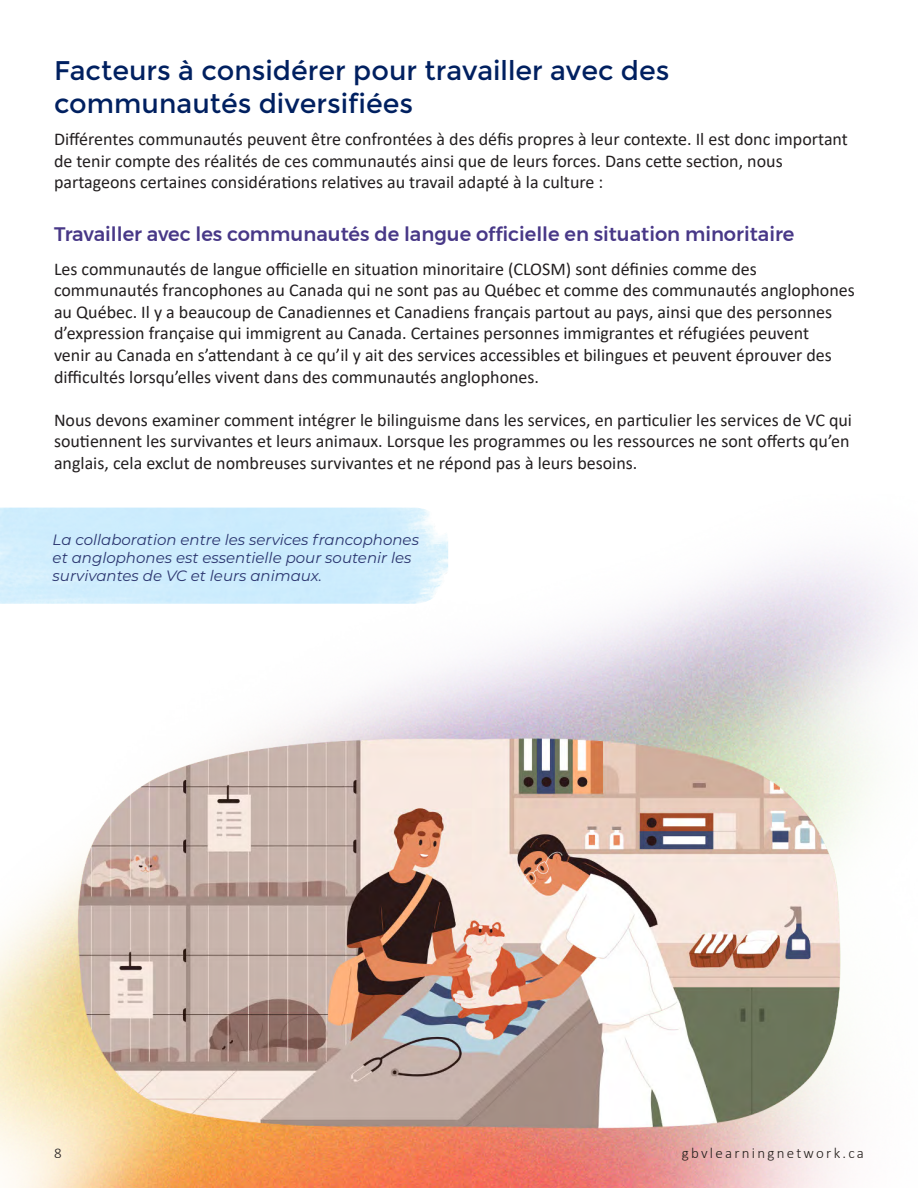
<style>
.page{position:relative;width:918px;height:1188px;background:#fff}
.page>*{position:absolute;margin:0;border:0;box-sizing:border-box;transform-origin:0 0}
.t1{font:27px/32.4px "Montserrat";color:#002060}
.t2{font:500 19.5px "Montserrat";color:#483887}
.t3{font:18px/21.6px "Calibri";color:#231f20}
.t4{font:italic 15px/18px "Montserrat";color:#2b3670}
.t5{font:300 15px "Calibri";letter-spacing:.15em;color:#241e1b}
.t6{font:300 15px "Calibri";color:#231f20}
</style>
<div class="page">
<img style="left:0;top:507px;width:899px;height:681px">
<img style="left:0;top:508px;width:448px;height:96px">
<h1 class="t1" style="left:54px;top:55px;width:617px">Facteurs à considérer pour travailler avec des communautés diversifiées</h1>
<p class="t3" style="left:54px;top:128px;width:795px">Différentes communautés peuvent être confrontées à des défis propres à leur contexte. Il est donc important de tenir compte des réalités de ces communautés ainsi que de leurs forces. Dans cette section, nous partageons certaines considérations relatives au travail adapté à la culture :</p>
<p class="t2" style="left:54px;top:219px;width:742px">Travailler avec les communautés de langue officielle en situation minoritaire</p>
<p class="t3" style="left:54px;top:257px;width:802px">Les communautés de langue officielle en situation minoritaire (CLOSM) sont définies comme des communautés francophones au Canada qui ne sont pas au Québec et comme des communautés anglophones au Québec. Il y a beaucoup de Canadiennes et Canadiens français partout au pays, ainsi que des personnes d’expression française qui immigrent au Canada. Certaines personnes immigrantes et réfugiées peuvent<br>venir au Canada en s’attendant à ce qu’il y ait des services accessibles et bilingues et peuvent éprouver des difficultés lorsqu’elles vivent dans des communautés anglophones.</p>
<p class="t3" style="left:54px;top:409px;width:800px">Nous devons examiner comment intégrer le bilinguisme dans les services, en particulier les services de VC qui soutiennent les survivantes et leurs animaux. Lorsque les programmes ou les ressources ne sont offerts qu’en anglais, cela exclut de nombreuses survivantes et ne répond pas à leurs besoins.</p>
<p class="t4" style="left:53px;top:530px;width:368px">La collaboration entre les services francophones et anglophones est essentielle pour soutenir les survivantes de VC et leurs animaux.</p>
<p class="t6" style="left:54px;top:1144px;width:9px">8</p>
<p class="t5" style="left:682px;top:1144px;width:184px">gbvlearningnetwork.ca</p>
</div>
